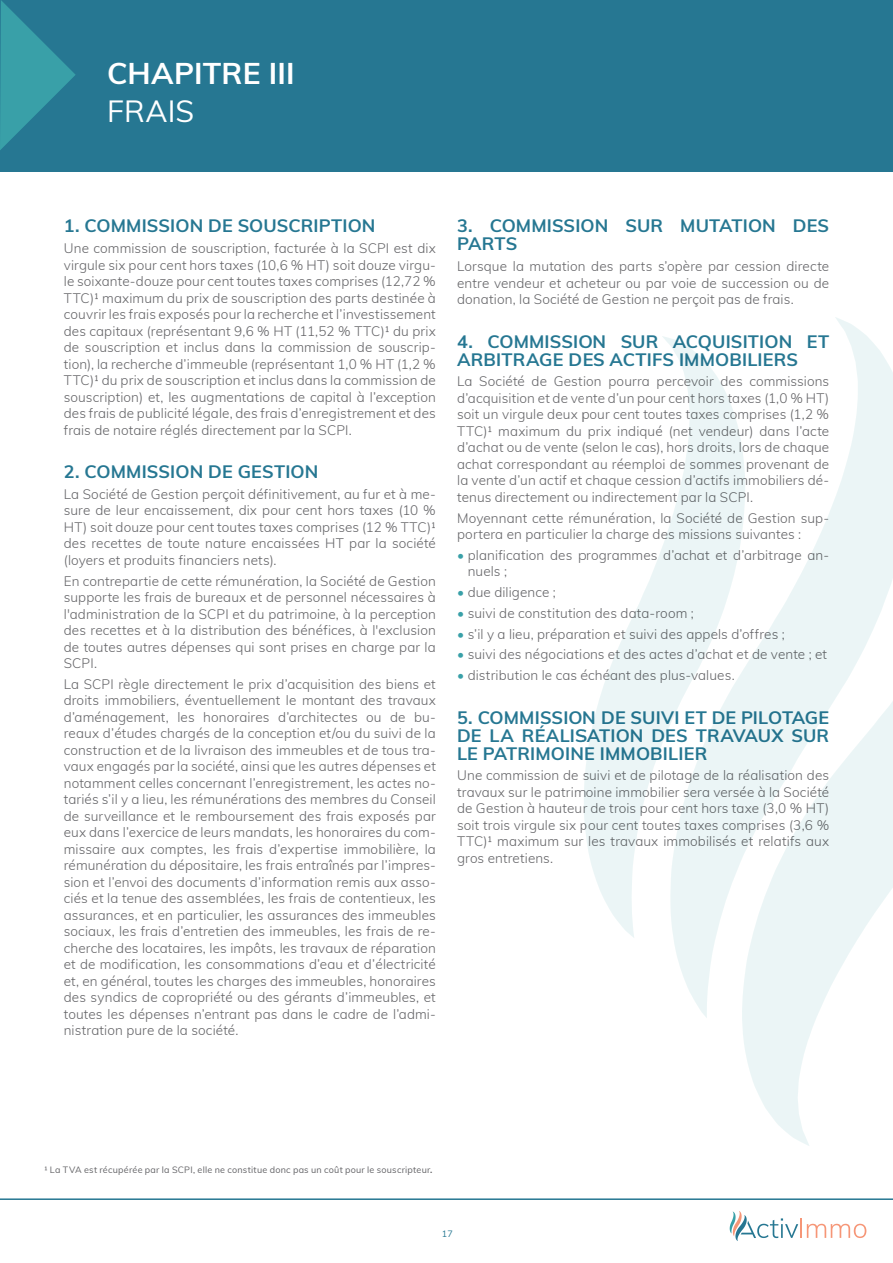
<style>
.page{position:relative;width:893px;height:1263px;background:#fff}
.page>*{position:absolute;margin:0;border:0;box-sizing:border-box;transform-origin:0 0}
.TITREs{font:700 30px "Muli";letter-spacing:.01em;color:#fff}
.TITREs-2{font:30px "Muli";letter-spacing:.005em;color:#fff}
.TEXTE_Titres{font:700 18px/18px "Muli";letter-spacing:.005em;color:#267792}
.Corps_de_texte{font:300 13.5px/16.5px "Muli";letter-spacing:.01em;color:#636366;text-align:justify}
.Sous_titre_2{font:9px "Muli";letter-spacing:.025em;color:#636366}
.t1{font:9px "Muli";color:#267792}
.s1{color:#39a0a8}
.s2{font-weight:700}
</style>
<div class="page">
<svg style="left:730px;top:1211px;width:136px;height:30px"></svg>
<hr style="left:0;top:1198px;width:893px;height:2px;background:#267792">
<div style="left:1px;top:0;width:892px;height:172px;background:#267792"></div>
<svg style="left:0;top:0;width:76px;height:150px"></svg>
<svg style="left:584px;top:336px;width:86px;height:602px"></svg>
<svg style="left:670px;top:317px;width:223px;height:701px;fill:#ebf5f6"></svg>
<svg style="left:742px;top:432px;width:151px;height:714px;fill:#ebf5f6"></svg>
<p class="TITREs" style="left:107px;top:52px;width:189px">CHAPITRE III</p>
<p class="TITREs-2" style="left:107px;top:89px;width:89px">FRAIS</p>
<p class="TEXTE_Titres" style="left:64px;top:216px;width:313px">1. COMMISSION DE SOUSCRIPTION</p>
<p class="Corps_de_texte" style="left:64px;top:239px;width:374px">Une commission de souscription, facturée à la SCPI est dix virgule six pour cent hors taxes (10,6 % HT) soit douze virgu&shy;le soixante-douze pour cent toutes taxes comprises (12,72 % TTC)1 maximum du prix de souscription des parts destinée à couvrir les frais exposés pour la recherche et l’investissement des capitaux (représentant 9,6 % HT (11,52 % TTC)1 du prix de souscription et inclus dans la commission de souscrip&shy;tion), la recherche d’immeuble (représentant 1,0 % HT (1,2 % TTC)1 du prix de souscription et inclus dans la commission de souscription) et, les augmentations de capital à l’exception des frais de publicité légale, des frais d’enregistrement et des frais de notaire réglés directement par la SCPI.</p>
<p class="TEXTE_Titres" style="left:64px;top:462px;width:256px">2. COMMISSION DE GESTION</p>
<p class="Corps_de_texte" style="left:64px;top:485px;width:374px">La Société de Gestion perçoit définitivement, au fur et à me&shy;sure de leur encaissement, dix pour cent hors taxes (10 % HT) soit douze pour cent toutes taxes comprises (12 % TTC)1 des recettes de toute nature encaissées HT par la société (loyers et produits financiers nets).</p>
<p class="Corps_de_texte" style="left:64px;top:572px;width:374px">En contrepartie de cette rémunération, la Société de Gestion supporte les frais de bureaux et de personnel nécessaires à l'administration de la SCPI et du patrimoine, à la perception des recettes et à la distribution des bénéfices, à l'exclusion de toutes autres dépenses qui sont prises en charge par la SCPI.</p>
<p class="Corps_de_texte" style="left:64px;top:675px;width:374px">La SCPI règle directement le prix d’acquisition des biens et droits immobiliers, éventuellement le montant des travaux d’aménagement, les honoraires d’architectes ou de bu&shy;reaux d’études chargés de la conception et/ou du suivi de la construction et de la livraison des immeubles et de tous tra&shy;vaux engagés par la société, ainsi que les autres dépenses et notamment celles concernant l’enregistrement, les actes no&shy;tariés s’il y a lieu, les rémunérations des membres du Conseil de surveillance et le remboursement des frais exposés par eux dans l’exercice de leurs mandats, les honoraires du com&shy;missaire aux comptes, les frais d’expertise immobilière, la rémunération du dépositaire, les frais entraînés par l’impres&shy;sion et l’envoi des documents d’information remis aux asso&shy;ciés et la tenue des assemblées, les frais de contentieux, les assurances, et en particulier, les assurances des immeubles sociaux, les frais d’entretien des immeubles, les frais de re&shy;cherche des locataires, les impôts, les travaux de réparation et de modification, les consommations d’eau et d’électricité et, en général, toutes les charges des immeubles, honoraires des syndics de copropriété ou des gérants d’immeubles, et toutes les dépenses n’entrant pas dans le cadre de l’admi&shy;nistration pure de la société.</p>
<p class="TEXTE_Titres" style="left:457px;top:216px;width:374px">3. COMMISSION SUR MUTATION DES<br>PARTS</p>
<p class="Corps_de_texte" style="left:457px;top:257px;width:374px">Lorsque la mutation des parts s’opère par cession directe entre vendeur et acheteur ou par voie de succession ou de donation, la Société de Gestion ne perçoit pas de frais.</p>
<p class="TEXTE_Titres" style="left:457px;top:331px;width:374px">4. COMMISSION SUR ACQUISITION ET<br>ARBITRAGE DES ACTIFS IMMOBILIERS</p>
<p class="Corps_de_texte" style="left:457px;top:373px;width:374px">La Société de Gestion pourra percevoir des commissions d’acquisition et de vente d’un pour cent hors taxes (1,0 % HT) soit un virgule deux pour cent toutes taxes comprises (1,2 % TTC)1 maximum du prix indiqué (net vendeur) dans l’acte d’achat ou de vente (selon le cas), hors droits, lors de chaque achat correspondant au réemploi de sommes provenant de la vente d’un actif et chaque cession d’actifs immobiliers dé&shy;tenus directement ou indirectement par la SCPI.</p>
<p class="Corps_de_texte" style="left:457px;top:509px;width:374px">Moyennant cette rémunération, la Société de Gestion sup&shy;portera en particulier la charge des missions suivantes :</p>
<p class="Corps_de_texte" style="left:468px;top:546px;width:363px;text-indent:-11px"><span class="s1">•</span> planification des programmes d’achat et d’arbitrage an&shy;nuels ;</p>
<p class="Corps_de_texte" style="left:457px;top:583px;width:100px"><span class="s1">•</span> due diligence ;</p>
<p class="Corps_de_texte" style="left:457px;top:604px;width:238px"><span class="s1">•</span> suivi de constitution des data-room ;</p>
<p class="Corps_de_texte" style="left:457px;top:625px;width:329px"><span class="s1">•</span> s’il y a lieu, préparation et suivi des appels d’offres ;</p>
<p class="Corps_de_texte" style="left:457px;top:646px;width:372px"><span class="s1">•</span> suivi des négociations et des actes d’achat et de vente ; et</p>
<p class="Corps_de_texte" style="left:457px;top:666px;width:279px"><span class="s1">•</span> distribution le cas échéant des plus-values.</p>
<p class="TEXTE_Titres" style="left:457px;top:707px;width:374px;text-align:justify">5. COMMISSION DE SUIVI ET DE PILOTAGE DE LA RÉALISATION DES TRAVAUX SUR LE PATRIMOINE IMMOBILIER</p>
<p class="Corps_de_texte" style="left:457px;top:767px;width:374px">Une commission de suivi et de pilotage de la réalisation des travaux sur le patrimoine immobilier sera versée à la Société de Gestion à hauteur de trois pour cent hors taxe (3,0 % HT) soit trois virgule six pour cent toutes taxes comprises (3,6 % TTC)1 maximum sur les travaux immobilisés et relatifs aux gros entretiens.</p>
<p class="Sous_titre_2" style="left:44px;top:1163px;width:390px">1 La TVA est récupérée par la SCPI, elle ne constitue donc pas un coût pour le souscripteur<span class="s2">.</span></p>
<p class="t1" style="left:442px;top:1227px;width:12px">17</p>
</div>
